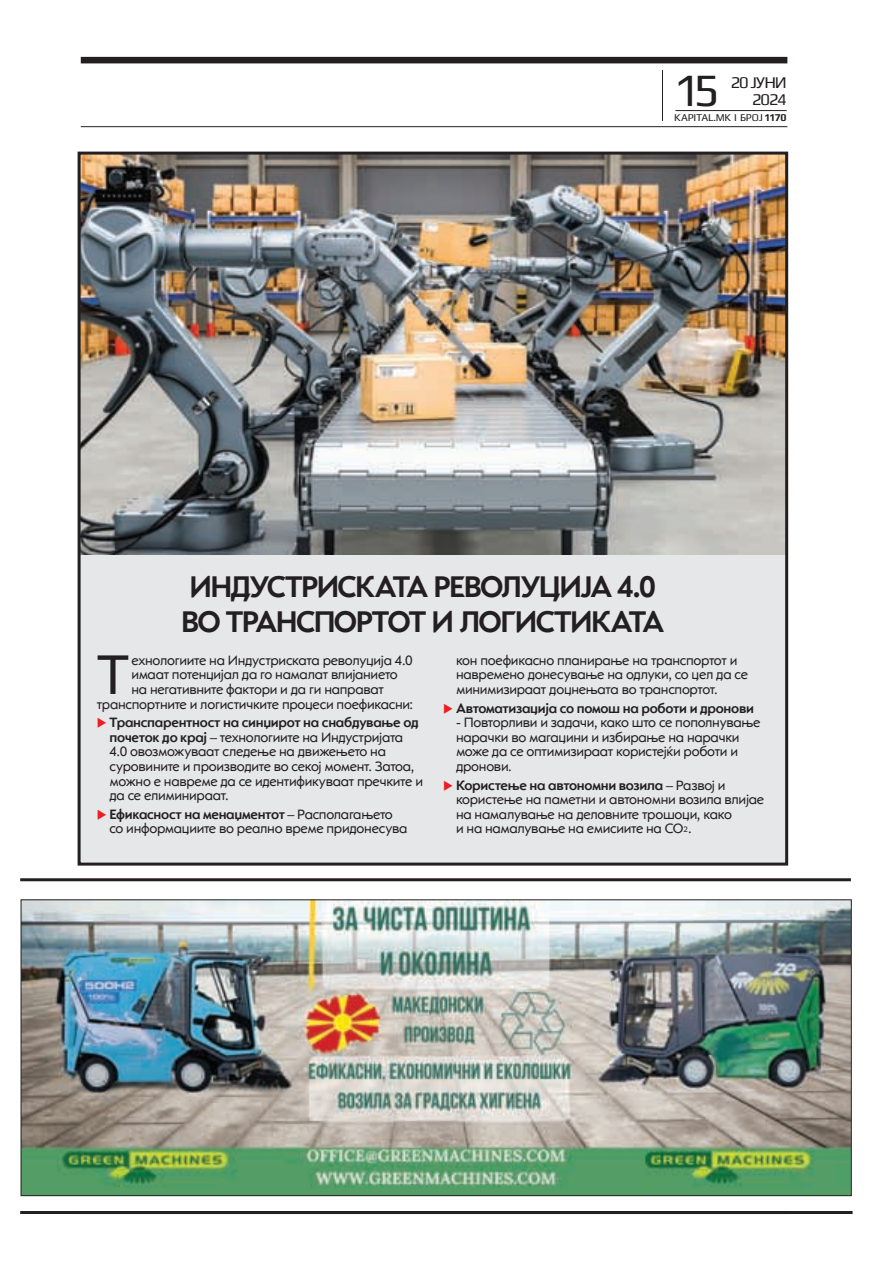
<style>
.page{position:relative;width:893px;height:1280px;background:#fff}
.page>*{position:absolute;margin:0;border:0;box-sizing:border-box;transform-origin:0 0}
.TEKST-OPEL{font:58.2px "Opel Sans";color:#231f20}
.t1{font:46.5px "Play";color:#231f20}
.VESTI-NASLOV-OPEL{font:700 31.5px/34.5px "Opel Sans";letter-spacing:-.055em;color:#231f20}
.t2{font:16.5px "Play";letter-spacing:-.065em;color:#231f20}
.TEKST-OPEL-2{font:14.25px/14.5px "Opel Sans";letter-spacing:-.02em;color:#231f20}
.TEKST-OPEL-3{font:700 14.25px "Opel Sans";letter-spacing:-.02em;color:#231f20}
.t3{font:10.5px "Play";letter-spacing:-.015em;color:#231f20}
.s1{font-weight:700}
.s2{color:#ee1d23}
.s3{font-size:8.25px}
</style>
<div class="page">
<div style="left:81px;top:57px;width:706px;height:6px;background:#231f20"></div>
<hr style="left:81px;top:126px;width:706px;height:1px;background:#231f20">
<hr style="left:675px;top:110px;width:112px;height:1px;background:#231f20">
<hr style="left:662px;top:70px;width:1px;height:51px;background:#231f20">
<div style="left:79px;top:153px;width:708px;height:711px;background:#e6e7e9"></div>
<img style="left:82px;top:156px;width:702px;height:399px">
<div style="left:78px;top:152px;width:710px;height:714px;border:3px solid #231f20"></div>
<img style="left:23px;top:902px;width:826px;height:292px">
<hr style="left:20px;top:1211px;width:833px;height:3px;background:#231f20">
<hr style="left:20px;top:878px;width:831px;height:3px;background:#231f20">
<h2 class="t1" style="left:673px;top:62px;width:49px">15</h2>
<p class="t2" style="left:731px;top:73px;width:57px">20 ЈУНИ</p>
<p class="t2" style="left:752px;top:90px;width:36px">2024</p>
<p class="t3" style="left:674px;top:111px;width:114px">KAPITAL.MK I БРОЈ <span class="s1">1170</span></p>
<p class="VESTI-NASLOV-OPEL" style="left:181px;top:569px;width:485px">ИНДУСТРИСКАТА РЕВОЛУЦИЈА 4.0<br>ВО ТРАНСПОРТОТ И ЛОГИСТИКАТА</p>
<p class="TEKST-OPEL" style="left:97px;top:639px;width:34px">Т</p>
<p class="TEKST-OPEL-2" style="left:131px;top:653px;width:283px">ехнологиите на Индустриската револуција 4.0</p>
<p class="TEKST-OPEL-2" style="left:131px;top:667px;width:268px">имаат потенцијал да го намалат влијанието</p>
<p class="TEKST-OPEL-2" style="left:131px;top:682px;width:254px">на негативните фактори и да ги направат</p>
<p class="TEKST-OPEL-2" style="left:97px;top:696px;width:318px">транспортните и логистичките процеси поефикасни:</p>
<p class="TEKST-OPEL-2" style="left:109px;top:715px;width:315px;text-indent:-13px"><span class="s2">◆</span> <span class="s1">Транспарентност на синџирот на снабдување од почеток до крај</span> – технологиите на Индустријата 4.0 овозможуваат следење на движењето на суровините и производите во секој момент. Затоа, можно е навреме да се идентификуваат пречките и да се елиминираат.</p>
<p class="TEKST-OPEL-2" style="left:109px;top:807px;width:300px;text-indent:-13px"><span class="s2">◆</span> <span class="s1">Ефикасност на менаџментот</span> – Располагањето со информациите во реално време придонесува</p>
<p class="TEKST-OPEL-2" style="left:456px;top:653px;width:293px">кон поефикасно планирање на транспортот и навремено донесување на одлуки, со цел да се минимизираат доцнењата во транспортот.</p>
<p class="TEKST-OPEL-3" style="left:443px;top:699px;width:312px"><span class="s2">◆</span> Автоматизација со помош на роботи и дронови</p>
<p class="TEKST-OPEL-2" style="left:456px;top:715px;width:306px">- Повторливи и задачи, како што се пополнување нарачки во магацини и избирање на нарачки може да се оптимизираат користејќи роботи и дронови.</p>
<p class="TEKST-OPEL-2" style="left:456px;top:778px;width:310px;text-indent:-13px"><span class="s2">◆</span> <span class="s1">Користење на автономни возила</span> – Развој и користење на паметни и автономни возила влијае на намалување на деловните трошоци, како<br>и на намалување на емисиите на CO<span class="s3">2</span>.</p>
</div>
